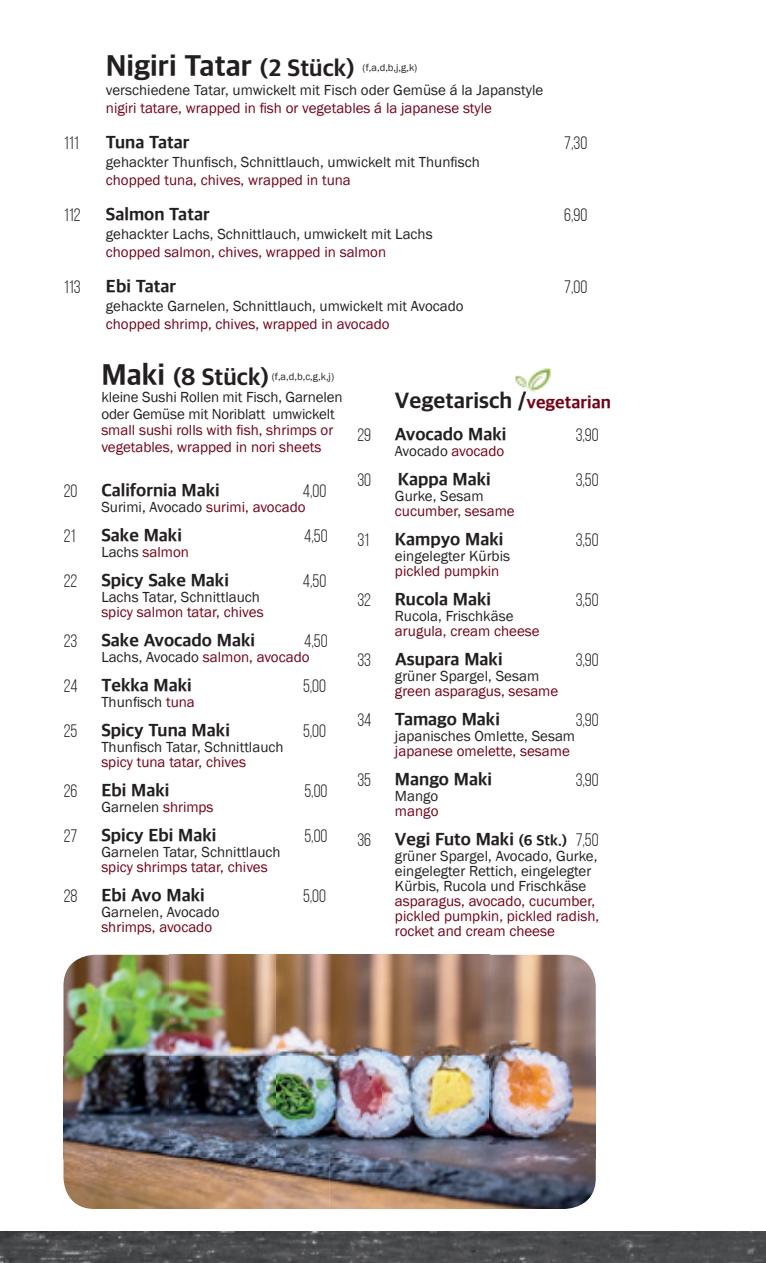
<style>
.page{position:relative;width:766px;height:1263px;background:#fff}
.page>*{position:absolute;margin:0;border:0;box-sizing:border-box;transform-origin:0 0}
.t1{font:800 30px "Apple SD Gothic Neo";color:#231f20}
.t2{font:800 24px "Apple SD Gothic Neo";color:#231f20}
.t3{font:800 22.5px "Apple SD Gothic Neo";color:#231f20}
.t4{font:800 18px "Apple SD Gothic Neo";color:#231f20}
.t5{font:18px "Bebas Neue";color:#231f20}
.t6{font:15px/15px "Franklin Gothic";color:#231f20}
.t7{font:15px/15px "Franklin Gothic";color:#720015}
.t8{font:10.5px "Franklin Gothic";color:#231f20}
.s1{font-size:24px}
.s2{font-size:30px}
.s3{color:#720015}
.s4{color:#231f20}
.s5{font-size:18px;color:#720015}
.s6{font-size:15px}
.s7{font-family:"Bebas Neue";font-weight:400}
</style>
<div class="page">
<img style="left:595px;top:999px;width:1px;height:187px">
<img style="left:0;top:1232px;width:765px;height:31px">
<img style="left:63px;top:955px;width:532px;height:254px">
<img style="left:515px;top:368px;width:36px;height:24px">
<h1 class="t1" style="left:106px;top:50px;width:250px">Nigiri Tatar <span class="s1">(2 St+ck)</span></h1>
<p class="t8" style="left:362px;top:61px;width:56px">(f,a,d,b,j,g,k)</p>
<p class="t6" style="left:106px;top:83px;width:439px">verschiedene Tatar, umwickelt mit Fisch oder Gemüse á la Japanstyle</p>
<p class="t7" style="left:106px;top:101px;width:387px">nigiri tatare, wrapped in fish or vegetables á la japanese style</p>
<p class="t5" style="left:64px;top:133px;width:17px">111</p>
<p class="t4" style="left:106px;top:133px;width:85px">Tuna Tatar</p>
<p class="t5" style="left:564px;top:133px;width:24px">7,30</p>
<p class="t6" style="left:106px;top:155px;width:375px">gehackter Thunfisch, Schnittlauch, umwickelt mit Thunfisch</p>
<p class="t7" style="left:106px;top:173px;width:246px">chopped tuna, chives, wrapped in tuna</p>
<p class="t5" style="left:64px;top:205px;width:18px">112</p>
<p class="t4" style="left:106px;top:205px;width:105px">Salmon Tatar</p>
<p class="t5" style="left:564px;top:205px;width:25px">6,90</p>
<p class="t6" style="left:106px;top:227px;width:328px">gehackter Lachs, Schnittlauch, umwickelt mit Lachs</p>
<p class="t7" style="left:106px;top:245px;width:282px">chopped salmon, chives, wrapped in salmon</p>
<p class="t5" style="left:64px;top:277px;width:18px">113</p>
<p class="t4" style="left:106px;top:277px;width:72px">Ebi Tatar</p>
<p class="t5" style="left:564px;top:277px;width:24px">7,00</p>
<p class="t6" style="left:106px;top:299px;width:359px">gehackte Garnelen, Schnittlauch, umwickelt mit Avocado</p>
<p class="t7" style="left:106px;top:317px;width:285px">chopped shrimp, chives, wrapped in avocado</p>
<h2 class="t2" style="left:101px;top:364px;width:169px"><span class="s2">Maki</span> (8 St+ck)</h2>
<p class="t8" style="left:272px;top:370px;width:64px">(f,a,d,b,c,g,k,j)</p>
<p class="t6" style="left:101px;top:389px;width:242px;line-height:16.5px">kleine Sushi Rollen mit Fisch, Garnelen oder Gemüse mit Noriblatt umwickelt</p>
<p class="t7" style="left:101px;top:422px;width:233px;line-height:16.5px">small sushi rolls with fish, shrimps or vegetables, wrapped in nori sheets</p>
<p class="t5" style="left:64px;top:481px;width:15px">20</p>
<p class="t4" style="left:101px;top:480px;width:120px">California Maki</p>
<p class="t5" style="left:303px;top:481px;width:25px">4,00</p>
<p class="t6" style="left:101px;top:499px;width:206px">Surimi, Avocado <span class="s3">surimi, avocado</span></p>
<p class="t5" style="left:64px;top:526px;width:13px">21</p>
<p class="t4" style="left:101px;top:525px;width:82px">Sake Maki</p>
<p class="t5" style="left:304px;top:526px;width:25px">4,50</p>
<p class="t7" style="left:101px;top:544px;width:89px"><span class="s4">Lachs</span> salmon</p>
<p class="t5" style="left:64px;top:571px;width:15px">22</p>
<p class="t4" style="left:101px;top:570px;width:129px">Spicy Sake Maki</p>
<p class="t5" style="left:303px;top:571px;width:25px">4,50</p>
<p class="t6" style="left:101px;top:589px;width:160px">Lachs Tatar, Schnittlauch</p>
<p class="t7" style="left:101px;top:604px;width:164px">spicy salmon tatar, chives</p>
<p class="t5" style="left:64px;top:631px;width:15px">23</p>
<p class="t4" style="left:101px;top:630px;width:155px">Sake Avocado Maki</p>
<p class="t5" style="left:304px;top:631px;width:25px">4,50</p>
<p class="t7" style="left:101px;top:649px;width:210px"><span class="s4">Lachs, Avocado</span> salmon, avocado</p>
<p class="t5" style="left:64px;top:676px;width:16px">24</p>
<p class="t4" style="left:101px;top:675px;width:92px">Tekka Maki</p>
<p class="t5" style="left:303px;top:676px;width:24px">5,00</p>
<p class="t6" style="left:101px;top:694px;width:95px">Thunfisch <span class="s3">tuna</span></p>
<p class="t5" style="left:64px;top:721px;width:15px">25</p>
<p class="t4" style="left:101px;top:720px;width:130px">Spicy Tuna Maki</p>
<p class="t5" style="left:303px;top:721px;width:24px">5,00</p>
<p class="t6" style="left:101px;top:739px;width:184px">Thunfisch Tatar, Schnittlauch</p>
<p class="t7" style="left:101px;top:754px;width:146px">spicy tuna tatar, chives</p>
<p class="t5" style="left:64px;top:781px;width:15px">26</p>
<p class="t4" style="left:101px;top:780px;width:70px">Ebi Maki</p>
<p class="t5" style="left:304px;top:781px;width:24px">5,00</p>
<p class="t6" style="left:101px;top:799px;width:114px">Garnelen <span class="s3">shrimps</span></p>
<p class="t5" style="left:64px;top:826px;width:15px">27</p>
<p class="t4" style="left:101px;top:825px;width:116px">Spicy Ebi Maki</p>
<p class="t5" style="left:304px;top:826px;width:24px">5,00</p>
<p class="t6" style="left:101px;top:844px;width:181px">Garnelen Tatar, Schnittlauch</p>
<p class="t7" style="left:101px;top:859px;width:168px">spicy shrimps tatar, chives</p>
<p class="t5" style="left:64px;top:886px;width:15px">28</p>
<p class="t4" style="left:101px;top:885px;width:105px">Ebi Avo Maki</p>
<p class="t5" style="left:303px;top:886px;width:24px">5,00</p>
<p class="t6" style="left:101px;top:904px;width:120px">Garnelen, Avocado</p>
<p class="t7" style="left:101px;top:919px;width:112px">shrimps, avocado</p>
<h3 class="t3" style="left:395px;top:389px;width:217px">Vegetarisch /<span class="s5">vegetarian</span></h3>
<p class="t5" style="left:357px;top:425px;width:15px">29</p>
<p class="t4" style="left:395px;top:424px;width:113px">Avocado Maki</p>
<p class="t5" style="left:575px;top:425px;width:24px">3,90</p>
<p class="t6" style="left:395px;top:444px;width:111px">Avocado <span class="s3">avocado</span></p>
<p class="t5" style="left:357px;top:470px;width:15px">30</p>
<p class="t4" style="left:397px;top:469px;width:94px">Kappa Maki</p>
<p class="t5" style="left:575px;top:470px;width:24px">3,50</p>
<p class="t6" style="left:395px;top:489px;width:90px">Gurke, Sesam</p>
<p class="t7" style="left:395px;top:504px;width:121px">cucumber, sesame</p>
<p class="t5" style="left:357px;top:530px;width:13px">31</p>
<p class="t4" style="left:395px;top:529px;width:110px">Kampyo Maki</p>
<p class="t5" style="left:575px;top:530px;width:24px">3,50</p>
<p class="t6" style="left:395px;top:549px;width:117px">eingelegter Kürbis</p>
<p class="t7" style="left:395px;top:564px;width:106px">pickled pumpkin</p>
<p class="t5" style="left:357px;top:590px;width:15px">32</p>
<p class="t4" style="left:395px;top:589px;width:98px">Rucola Maki</p>
<p class="t5" style="left:575px;top:590px;width:24px">3,50</p>
<p class="t6" style="left:395px;top:609px;width:120px">Rucola, Frischkäse</p>
<p class="t7" style="left:395px;top:624px;width:146px">arugula, cream cheese</p>
<p class="t5" style="left:357px;top:650px;width:15px">33</p>
<p class="t4" style="left:395px;top:649px;width:109px">Asupara Maki</p>
<p class="t5" style="left:575px;top:650px;width:24px">3,90</p>
<p class="t6" style="left:395px;top:669px;width:146px">grüner Spargel, Sesam</p>
<p class="t7" style="left:395px;top:684px;width:165px">green asparagus, sesame</p>
<p class="t5" style="left:357px;top:710px;width:16px">34</p>
<p class="t4" style="left:395px;top:709px;width:106px">Tamago Maki</p>
<p class="t5" style="left:575px;top:710px;width:24px">3,90</p>
<p class="t6" style="left:395px;top:729px;width:182px">japanisches Omlette, Sesam</p>
<p class="t7" style="left:395px;top:744px;width:176px">japanese omelette, sesame</p>
<p class="t5" style="left:357px;top:770px;width:15px">35</p>
<p class="t4" style="left:395px;top:769px;width:99px">Mango Maki</p>
<p class="t5" style="left:575px;top:770px;width:24px">3,90</p>
<p class="t6" style="left:395px;top:789px;width:45px">Mango</p>
<p class="t7" style="left:395px;top:804px;width:45px">mango</p>
<p class="t5" style="left:357px;top:830px;width:15px">36</p>
<p class="t4" style="left:395px;top:829px;width:205px">Vegi Futo Maki <span class="s6">(6 Stk.)</span> <span class="s7">7,50</span></p>
<p class="t6" style="left:395px;top:849px;width:204px">grüner Spargel, Avocado, Gurke, eingelegter Rettich, eingelegter<br>Kürbis, Rucola und Frischkäse</p>
<p class="t7" style="left:395px;top:894px;width:206px">asparagus, avocado, cucumber, pickled pumpkin, pickled radish, rocket and cream cheese</p>
</div>
